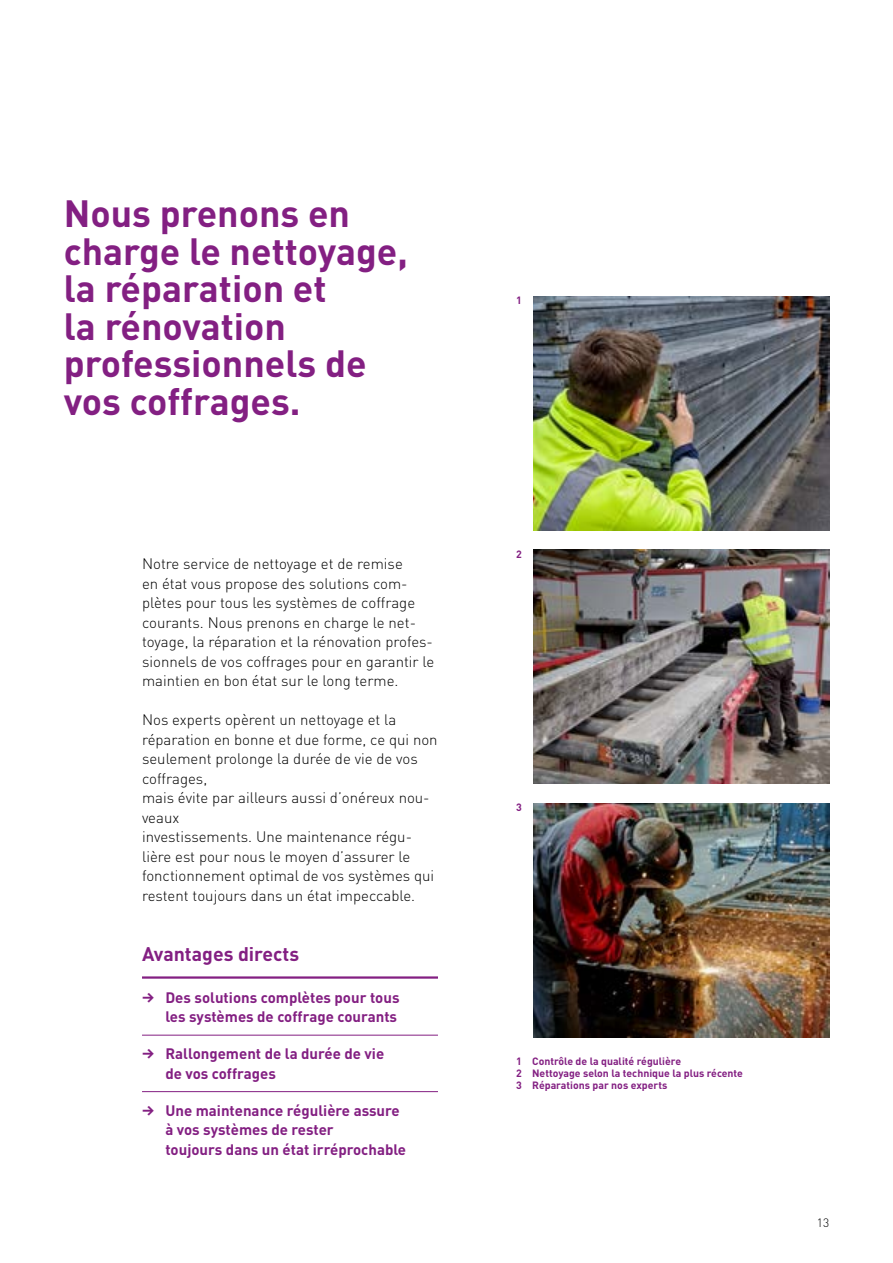
<style>
.page{position:relative;width:893px;height:1263px;background:#fff}
.page>*{position:absolute;margin:0;border:0;box-sizing:border-box;transform-origin:0 0}
.t1{font:700 37.5px/37.5px "DIN Pro";color:#831f82}
.t2{font:700 19.5px "DIN Pro";color:#831f82}
.t3{font:300 15px/19.5px "DIN Pro";color:#000}
.t4{font:700 15px/19.5px "DIN Pro";color:#831f82}
.t5{font:300 12px "DIN Pro";color:#000}
.t6{font:700 10.5px/12px "DIN Pro";color:#831f82}
.s1{font-family:"Aktiv Grotesk Geberit"}
</style>
<div class="page">
<hr style="left:142px;top:976px;width:296px;height:3px;background:#831f82">
<hr style="left:142px;top:1035px;width:296px;height:1px;background:#831f82">
<hr style="left:142px;top:1091px;width:296px;height:1px;background:#831f82">
<img style="left:533px;top:296px;width:296px;height:234px">
<img style="left:533px;top:550px;width:296px;height:234px">
<img style="left:533px;top:803px;width:296px;height:234px">
<h1 class="t1" style="left:64px;top:193px;width:346px">Nous prenons en charge le nettoyage, la réparation et<br>la rénovation professionnels de vos coffrages.</h1>
<p class="t3" style="left:142px;top:553px;width:294px">Notre service de nettoyage et de remise<br>en état vous propose des solutions com&shy;plètes pour tous les systèmes de coffrage courants. Nous prenons en charge le net&shy;toyage, la réparation et la rénovation profes&shy;sionnels de vos coffrages pour en garantir le maintien en bon état sur le long terme.</p>
<p class="t3" style="left:142px;top:709px;width:297px">Nos experts opèrent un nettoyage et la réparation en bonne et due forme, ce qui non seulement prolonge la durée de vie de vos coffrages,<br>mais évite par ailleurs aussi d’onéreux nou&shy;veaux<br>investissements. Une maintenance régu&shy;lière est pour nous le moyen d’assurer le fonctionnement optimal de vos systèmes qui restent toujours dans un état impeccable.</p>
<h2 class="t2" style="left:142px;top:940px;width:159px">Avantages directs</h2>
<p class="t4" style="left:142px;top:987px;width:259px;text-align:right"><span class="s1">→</span> Des solutions complètes pour tous les systèmes de coffrage courants</p>
<p class="t4" style="left:165px;top:1043px;width:220px;text-indent:-23px"><span class="s1">→</span> Rallongement de la durée de vie de vos coffrages</p>
<p class="t4" style="left:165px;top:1100px;width:242px;text-indent:-23px"><span class="s1">→</span> Une maintenance régulière assure à vos systèmes de rester<br>toujours dans un état irréprochable</p>
<p class="t6" style="left:516px;top:294px;width:7px">1</p>
<p class="t6" style="left:516px;top:547px;width:7px">2</p>
<p class="t6" style="left:516px;top:801px;width:7px">3</p>
<p class="t6" style="left:516px;top:1054px;width:228px">1 Contrôle de la qualité régulière<br>2 Nettoyage selon la technique la plus récente<br>3 Réparations par nos experts</p>
<p class="t5" style="left:817px;top:1215px;width:14px">13</p>
</div>
